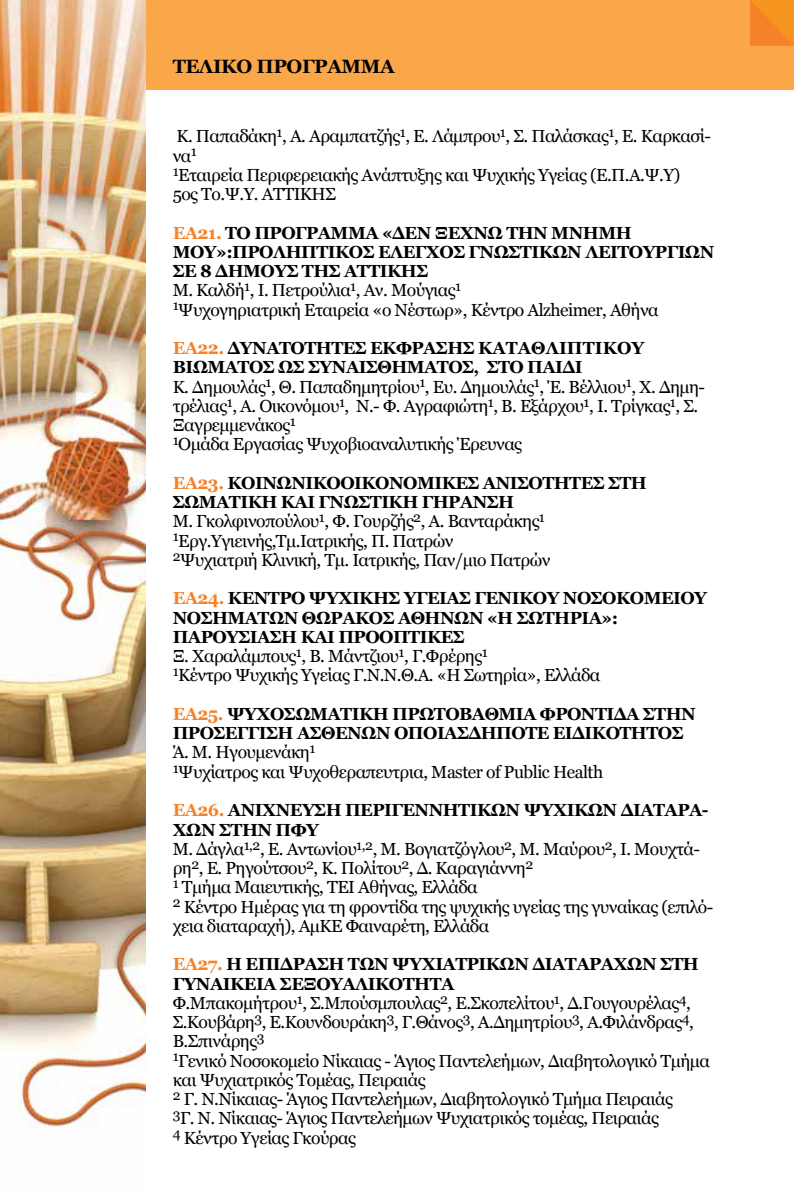
<style>
.page{position:relative;width:794px;height:1191px;background:#fff}
.page>*{position:absolute;margin:0;border:0;box-sizing:border-box;transform-origin:0 0}
.t1{font:700 19.25px "Georgia";letter-spacing:-.02em;color:#000}
.t2{font:17.5px/19.2px "Georgia";letter-spacing:-.03em;color:#000}
.t3{font:700 17.5px/19.2px "Georgia";letter-spacing:-.03em;color:#000}
.s1{color:#f58229}
.s2{font-weight:400}
.s3{font-weight:700;color:#f58229}
.s4{font-weight:700}
</style>
<div class="page">
<div style="left:0;top:0;width:794px;height:89px;background:#faa74a"></div>
<img style="left:0;top:0;width:146px;height:1127px">
<svg style="left:750px;top:0;width:44px;height:45px"></svg>
<p class="t1" style="left:173px;top:51px;width:224px">TEΛΙΚΟ ΠΡΟΓΡΑΜΜΑ</p>
<p class="t2" style="left:173px;top:126px;width:540px">Κ. Παπαδάκη<sup>1</sup>, Α. Αραμπατζής<sup>1</sup>, Ε. Λάμπρου<sup>1</sup>, Σ. Παλάσκας<sup>1</sup>, Ε. Καρκασί&shy;να<sup>1<br>1</sup>Εταιρεία Περιφερειακής Ανάπτυξης και Ψυχικής Υγείας (Ε.Π.Α.Ψ.Υ)<br>5ος Το.Ψ.Υ. ΑΤΤΙΚΗΣ</p>
<p class="t3" style="left:173px;top:222px;width:543px"><span class="s1">ΕΑ21.</span> ΤΟ ΠΡΟΓΡΑΜΜΑ «ΔΕΝ ΞΕΧΝΩ ΤΗΝ ΜΝΗΜΗ ΜΟΥ»:ΠΡΟΛΗΠΤΙΚΟΣ ΕΛΕΓΧΟΣ ΓΝΩΣΤΙΚΩΝ ΛΕΙΤΟΥΡΓΙΩΝ ΣΕ 8 ΔΗΜΟΥΣ ΤΗΣ ΑΤΤΙΚΗΣ<br><span class="s2">Μ. Καλδή</span><sup>1</sup><span class="s2">, Ι. Πετρούλια</span><sup>1</sup><span class="s2">, Αν. Μούγιας</span><sup>1<br>1</sup><span class="s2">Ψυχογηριατρική Εταιρεία «ο Νέστωρ», Κέντρο Alzheimer, Αθήνα</span></p>
<p class="t2" style="left:173px;top:338px;width:534px"><span class="s3">ΕΑ22.</span> <span class="s4">ΔΥΝΑΤΟΤΗΤΕΣ ΕΚΦΡΑΣΗΣ ΚΑΤΑΘΛΙΠΤΙΚΟΥ ΒΙΩΜΑΤΟΣ ΩΣ ΣΥΝΑΙΣΘΗΜΑΤΟΣ, ΣΤΟ ΠΑΙΔΙ<br></span>Κ. Δημουλάς<sup>1</sup>, Θ. Παπαδημητρίου<sup>1</sup>, Ευ. Δημουλάς<sup>1</sup>, Έ. Βέλλιου<sup>1</sup>, Χ. Δημη&shy;τρέλιας<sup>1</sup>, Α. Οικονόμου<sup>1</sup>, Ν.- Φ. Αγραφιώτη<sup>1</sup>, Β. Εξάρχου<sup>1</sup>, Ι. Τρίγκας<sup>1</sup>, Σ.<br>Ξαγρεμμενάκος<sup>1<br>1</sup>Ομάδα Εργασίας Ψυχοβιοαναλυτικής Έρευνας</p>
<p class="t2" style="left:173px;top:472px;width:476px"><span class="s3">ΕΑ23.</span> <span class="s4">ΚΟΙΝΩΝΙΚΟΟΙΚΟΝΟΜΙΚΕΣ ΑΝΙΣΟΤΗΤΕΣ ΣΤΗ ΣΩΜΑΤΙΚΗ ΚΑΙ ΓΝΩΣΤΙΚΗ ΓΗΡΑΝΣΗ<br></span>Μ. Γκολφινοπούλου<sup>1</sup>, Φ. Γουρζής<sup>2</sup>, Α. Βανταράκης<sup>1<br>1</sup>Εργ.Υγιεινής,Τμ.Ιατρικής, Π. Πατρών<br><sup>2</sup>Ψυχιατριή Κλινική, Τμ. Ιατρικής, Παν/μιο Πατρών</p>
<p class="t3" style="left:173px;top:588px;width:536px"><span class="s1">ΕΑ24.</span> ΚΕΝΤΡΟ ΨΥΧΙΚΗΣ ΥΓΕΙΑΣ ΓΕΝΙΚΟΥ ΝΟΣΟΚΟΜΕΙΟΥ ΝΟΣΗΜΑΤΩΝ ΘΩΡΑΚΟΣ ΑΘΗΝΩΝ «Η ΣΩΤΗΡΙΑ»:<br>ΠΑΡΟΥΣΙΑΣΗ ΚΑΙ ΠΡΟΟΠΤΙΚΕΣ<br><span class="s2">Ξ. Χαραλάμπους</span><sup>1</sup><span class="s2">, Β. Μάντζιου</span><sup>1</sup><span class="s2">, Γ.Φρέρης</span><sup>1<br>1</sup><span class="s2">Κέντρο Ψυχικής Υγείας Γ.Ν.Ν.Θ.Α. «Η Σωτηρία», Ελλάδα</span></p>
<p class="t3" style="left:173px;top:703px;width:524px"><span class="s1">ΕΑ25.</span> ΨΥΧΟΣΩΜΑΤΙΚΗ ΠΡΩΤΟΒΑΘΜΙΑ ΦΡΟΝΤΙΔΑ ΣΤΗΝ ΠΡΟΣΕΓΓΙΣΗ ΑΣΘΕΝΩΝ ΟΠΟΙΑΣΔΗΠΟΤΕ ΕΙΔΙΚΟΤΗΤΟΣ <span class="s2">Ά. Μ. Ηγουμενάκη</span><sup>1<br>1</sup><span class="s2">Ψυχίατρος και Ψυχοθεραπευτρια, Master of Public Health</span></p>
<p class="t2" style="left:173px;top:800px;width:542px"><span class="s3">ΕΑ26.</span> <span class="s4">ΑΝΙΧΝΕΥΣΗ ΠΕΡΙΓΕΝΝΗΤΙΚΩΝ ΨΥΧΙΚΩΝ ΔΙΑΤΑΡΑ-ΧΩΝ ΣΤΗΝ ΠΦΥ<br></span>Μ. Δάγλα<sup>1,2</sup>, Ε. Αντωνίου<sup>1,2</sup>, Μ. Βογιατζόγλου<sup>2</sup>, Μ. Μαύρου<sup>2</sup>, Ι. Μουχτά&shy;ρη<sup>2</sup>, Ε. Ρηγούτσου<sup>2</sup>, Κ. Πολίτου<sup>2</sup>, Δ. Καραγιάννη<sup>2<br>1</sup> Τμήμα Μαιευτικής, ΤΕΙ Αθήνας, Ελλάδα<br><sup>2</sup> Κέντρο Ημέρας για τη φροντίδα της ψυχικής υγείας της γυναίκας (επιλό&shy;χεια διαταραχή), ΑμΚΕ Φαιναρέτη, Ελλάδα</p>
<p class="t2" style="left:173px;top:954px;width:539px"><span class="s3">ΕΑ27.</span> <span class="s4">Η ΕΠΙΔΡΑΣΗ ΤΩΝ ΨΥΧΙΑΤΡΙΚΩΝ ΔΙΑΤΑΡΑΧΩΝ ΣΤΗ ΓΥΝΑΙΚΕΙΑ ΣΕΞΟΥΑΛΙΚΟΤΗΤΑ<br></span>Φ.Μπακομήτρου<sup>1</sup>, Σ.Μπούσμπουλας<sup>2</sup>, Ε.Σκοπελίτου<sup>1</sup>, Δ.Γουγουρέλας<sup>4</sup>, Σ.Κουβάρη<sup>3</sup>, Ε.Κουνδουράκη<sup>3</sup>, Γ.Θάνος<sup>3</sup>, Α.Δημητρίου<sup>3</sup>, Α.Φιλάνδρας<sup>4</sup>, Β.Σπινάρης<sup>3<br>1</sup>Γενικό Νοσοκομείο Νίκαιας - Άγιος Παντελεήμων, Διαβητολογικό Τμήμα και Ψυχιατρικός Τομέας, Πειραιάς<br><sup>2</sup> Γ. Ν.Νίκαιας- Άγιος Παντελεήμων, Διαβητολογικό Τμήμα Πειραιάς<br><sup>3</sup>Γ. Ν. Νίκαιας- Άγιος Παντελεήμων Ψυχιατρικός τομέας, Πειραιάς<br><sup>4</sup> Κέντρο Υγείας Γκούρας</p>
</div>
